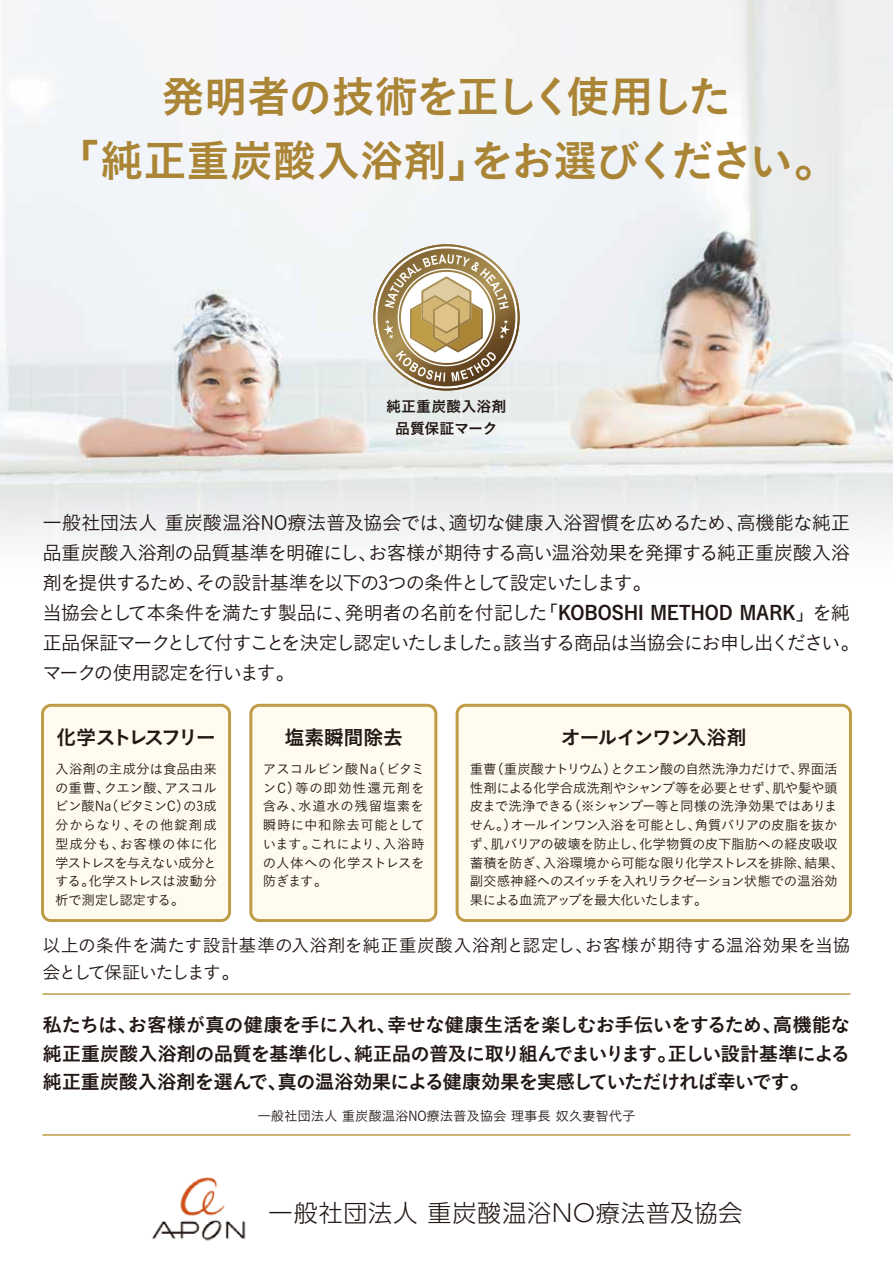
<style>
.page{position:relative;width:893px;height:1263px;background:#fff}
.page>*{position:absolute;margin:0;border:0;box-sizing:border-box;transform-origin:0 0}
.t1{font:43.8px/63.8px "Koburina Go Std W6";letter-spacing:-.045em;color:#aa8535;text-align:center}
.t2{font:300 24px "UD Shin Go Pro";letter-spacing:.04em;color:#221815}
.t3{font:20.25px "Koburina Go Std W6";letter-spacing:-.09em;color:#221815}
.t4{font:20.25px "Koburina Go Std W6";letter-spacing:-.17em;color:#221815}
.t5{font:19.5px/30px "Koburina Go Std W3";letter-spacing:-.055em;color:#221815}
.t6{font:19.5px/28.5px "Koburina Go Std W6";letter-spacing:-.045em;color:#221815;text-align:justify}
.t7{font:18px/27px "Koburina Go Std W3";letter-spacing:-.01em;color:#221815}
.t8{font:15px/21.1px "Koburina Go Std W6";color:#221815;text-align:center}
.t9{font:13.5px/18.8px "Koburina Go Std W3";letter-spacing:-.03em;color:#221815;text-align:justify}
.s1{font-family:"Koburina Go Std W6"}
</style>
<div class="page">
<div style="left:43px;top:705px;width:187px;height:215px;background:#fffbef;border-radius:9px"></div>
<div style="left:41px;top:704px;width:190px;height:218px;border:3px solid #bf9c46;border-radius:9px"></div>
<div style="left:457px;top:705px;width:393px;height:215px;background:#fffbef;border-radius:9px"></div>
<div style="left:456px;top:704px;width:396px;height:218px;border:3px solid #bf9c46;border-radius:9px"></div>
<div style="left:251px;top:705px;width:185px;height:215px;background:#fffbef;border-radius:9px"></div>
<div style="left:249px;top:704px;width:188px;height:218px;border:3px solid #bf9c46;border-radius:9px"></div>
<img style="left:0;top:0;width:893px;height:543px">
<svg style="left:373px;top:244px;width:147px;height:147px"></svg>
<img style="left:152px;top:1177px;width:94px;height:64px">
<hr style="left:43px;top:993px;width:807px;height:2px;background:#bf9c46">
<hr style="left:43px;top:1134px;width:807px;height:2px;background:#bf9c46">
<h1 class="t1" style="left:55px;top:66px;width:784px">発明者の技術を正しく使用した<br>「純正重炭酸入浴剤」をお選びください。</h1>
<p class="t8" style="left:386px;top:397px;width:122px">純正重炭酸入浴剤品質保証マーク</p>
<p class="t5" style="left:43px;top:507px;width:819px">一般社団法人 重炭酸温浴NO療法普及協会では、適切な健康入浴習慣を広めるため、高機能な純正品重炭酸入浴剤の品質基準を明確にし、お客様が期待する高い温浴効果を発揮する純正重炭酸入浴剤を提供するため、その設計基準を以下の3つの条件として設定いたします。<br>当協会として本条件を満たす製品に、発明者の名前を付記した「<span class="s1">KOBOSHI METHOD MARK</span>」を純正品保証マークとして付すことを決定し認定いたしました。該当する商品は当協会にお申し出ください。マークの使用認定を行います。</p>
<h3 class="t4" style="left:56px;top:721px;width:162px">化学ストレスフリー</h3>
<p class="t9" style="left:55px;top:759px;width:163px">入浴剤の主成分は食品由来の重曹、クエン酸、アスコルビン酸Na（ビタミンC）の3成分からなり、その他錠剤成型成分も、お客様の体に化学ストレスを与えない成分とする。化学ストレスは波動分析で測定し認定する。</p>
<h3 class="t3" style="left:284px;top:721px;width:120px">塩素瞬間除去</h3>
<p class="t9" style="left:263px;top:759px;width:163px">アスコルビン酸Na（ビタミンC）等の即効性還元剤を含み、水道水の残留塩素を瞬時に中和除去可能としています。これにより、入浴時の人体への化学ストレスを防ぎます。</p>
<h3 class="t3" style="left:561px;top:721px;width:187px">オールインワン入浴剤</h3>
<p class="t9" style="left:470px;top:759px;width:376px;text-align:left">重曹（重炭酸ナトリウム）とクエン酸の自然洗浄力だけで、界面活性剤による化学合成洗剤やシャンプ等を必要とせず、肌や髪や頭皮まで洗浄できる（※シャンプー等と同様の洗浄効果ではありません。）オールインワン入浴を可能とし、角質バリアの皮脂を抜かず、肌バリアの破壊を防止し、化学物質の皮下脂肪への経皮吸収蓄積を防ぎ、入浴環境から可能な限り化学ストレスを排除、結果、副交感神経へのスイッチを入れリラクゼーション状態での温浴効果による血流アップを最大化いたします。</p>
<h3 class="t7" style="left:43px;top:931px;width:809px">以上の条件を満たす設計基準の入浴剤を純正重炭酸入浴剤と認定し、お客様が期待する温浴効果を当協会として保証いたします。</h3>
<h3 class="t6" style="left:43px;top:1011px;width:809px">私たちは、お客様が真の健康を手に入れ、幸せな健康生活を楽しむお手伝いをするため、高機能な純正重炭酸入浴剤の品質を基準化し、純正品の普及に取り組んでまいります。正しい設計基準による純正重炭酸入浴剤を選んで、真の温浴効果による健康効果を実感していただければ幸いです。</h3>
<p class="t9" style="left:257px;top:1106px;width:379px">一般社団法人 重炭酸温浴NO療法普及協会 理事長 奴久妻智代子</p>
<h2 class="t2" style="left:269px;top:1193px;width:475px">一般社団法人 重炭酸温浴NO療法普及協会</h2>
</div>
